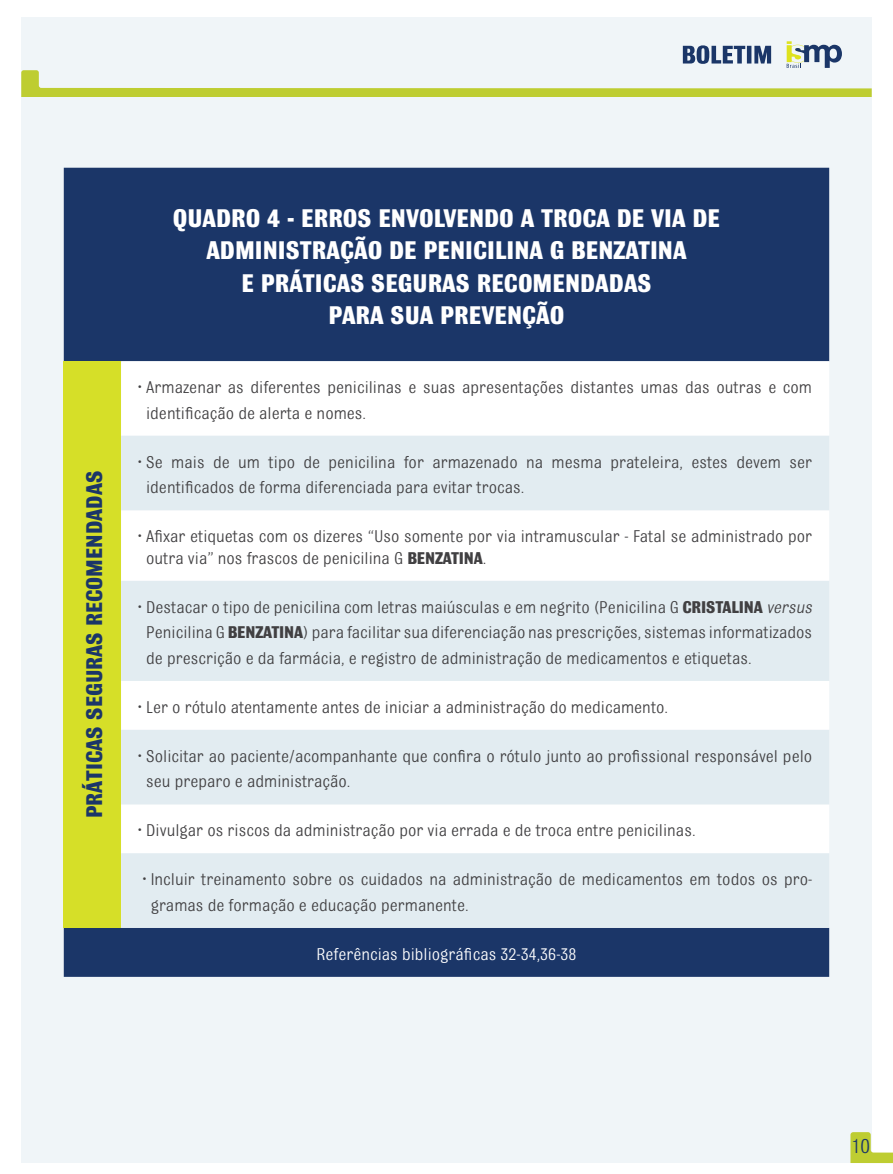
<style>
.page{position:relative;width:893px;height:1174px;background:#fff}
.page>*{position:absolute;margin:0;border:0;box-sizing:border-box;transform-origin:0 0}
.SUBTITULO_QUADROS{font:700 27px/32.4px "Bulldog";color:#fff;text-align:center}
.SUBTITULO_QUADROS-2{font:700 24px "Bulldog";color:#1b3668}
.t1{font:21.6px "Bulldog";color:#1b3668}
.t2{font:18px/25.5px "Bulldog";color:#414042}
.t3{font:18px "Bulldog";color:#fff}
.s1{font-weight:700}
.s2{font-style:italic}
</style>
<div class="page">
<div style="left:21px;top:18px;width:851px;height:1145px;background:#f0f5f8"></div>
<svg style="left:21px;top:41px;width:851px;height:56px"></svg>
<svg style="left:850px;top:1132px;width:43px;height:31px"></svg>
<div style="left:64px;top:168px;width:765px;height:808px;background:#1b3668"></div>
<div style="left:64px;top:361px;width:57px;height:567px;background:#d6df28"></div>
<div style="left:121px;top:361px;width:708px;height:75px;background:#fff"></div>
<svg style="left:121px;top:436px;width:708px;height:492px;fill:#e2ecf1"></svg>
<p class="SUBTITULO_QUADROS-2" style="left:82px;top:818px;width:349px;rotate:-90deg">PRÁTICAS SEGURAS RECOMENDADAS</p>
<p class="SUBTITULO_QUADROS" style="left:173px;top:202px;width:549px">QUADRO 4 - ERROS ENVOLVENDO A TROCA DE VIA DE ADMINISTRAÇÃO DE PENICILINA G BENZATINA<br>E PRÁTICAS SEGURAS RECOMENDADAS<br>PARA SUA PREVENÇÃO</p>
<p class="t2" style="left:146px;top:374px;width:667px;text-indent:-8px"><span class="s1">•</span> Armazenar as diferentes penicilinas e suas apresentações distantes umas das outras e com identificação de alerta e nomes.</p>
<p class="t2" style="left:146px;top:449px;width:667px;text-indent:-8px"><span class="s1">•</span> Se mais de um tipo de penicilina for armazenado na mesma prateleira, estes devem ser identificados de forma diferenciada para evitar trocas.</p>
<p class="t2" style="left:146px;top:525px;width:667px;line-height:21.6px;text-indent:-8px"><span class="s1">•</span> Afixar etiquetas com os dizeres “Uso somente por via intramuscular - Fatal se administrado por outra via” nos frascos de penicilina G <span class="s1">BENZATINA</span>.</p>
<p class="t2" style="left:146px;top:594px;width:671px;text-indent:-8px"><span class="s1">•</span> Destacar o tipo de penicilina com letras maiúsculas e em negrito (Penicilina G <span class="s1">CRISTALINA</span> <span class="s2">versus<br></span>Penicilina G <span class="s1">BENZATINA</span>) para facilitar sua diferenciação nas prescrições, sistemas informatizados de prescrição e da farmácia, e registro de administração de medicamentos e etiquetas.</p>
<p class="t2" style="left:138px;top:694px;width:531px"><span class="s1">•</span> Ler o rótulo atentamente antes de iniciar a administração do medicamento.</p>
<p class="t2" style="left:146px;top:743px;width:667px;text-indent:-8px"><span class="s1">•</span> Solicitar ao paciente/acompanhante que confira o rótulo junto ao profissional responsável pelo seu preparo e administração.</p>
<p class="t2" style="left:138px;top:817px;width:559px"><span class="s1">•</span> Divulgar os riscos da administração por via errada e de troca entre penicilinas.</p>
<p class="t2" style="left:151px;top:866px;width:663px;text-indent:-8px"><span class="s1">•</span> Incluir treinamento sobre os cuidados na administração de medicamentos em todos os pro&shy;gramas de formação e educação permanente.</p>
<p class="t3" style="left:316px;top:945px;width:262px">Referências bibliográficas 32-34,36-38</p>
<p class="t1" style="left:851px;top:1135px;width:21px">10</p>
</div>
